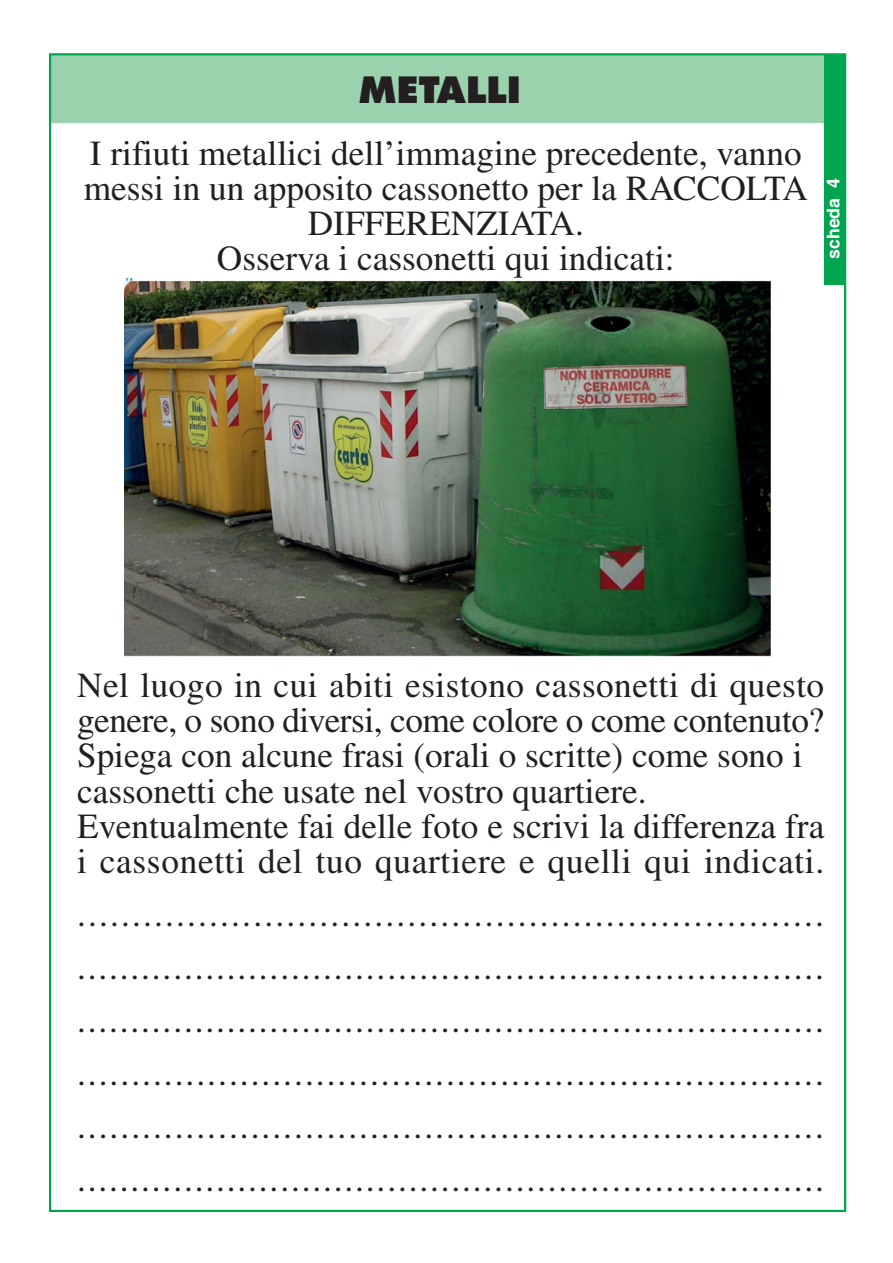
<style>
.page{position:relative;width:893px;height:1263px;background:#fff}
.page>*{position:absolute;margin:0;border:0;box-sizing:border-box;transform-origin:0 0}
.t1{font:35.25px/35.2px "Times";color:#231f20;text-align:center}
.t2{font:800 35.25px "Futura";color:#231f20}
.t3{font:700 17.7px "Helvetica";color:#fff}
</style>
<div class="page">
<div style="left:50px;top:54px;width:795px;height:68px;background:#9ad2ae"></div>
<div style="left:824px;top:54px;width:21px;height:230px;background:#00a54f"></div>
<img style="left:125px;top:279px;width:646px;height:378px">
<p class="t2" style="left:358px;top:74px;width:164px">METALLI</p>
<p class="t1" style="left:84px;top:138px;width:726px">I rifiuti metallici dell’immagine precedente, vanno messi in un apposito cassonetto per la RACCOLTA DIFFERENZIATA.<br>Osserva i cassonetti qui indicati:</p>
<p class="t3" style="left:827px;top:259px;width:82px;rotate:-90deg">scheda 4</p>
<p class="t1" style="left:77px;top:671px;width:749px;text-align:left">Nel luogo in cui abiti esistono cassonetti di questo genere, o sono diversi, come colore o come contenuto?<br>Spiega con alcune frasi (orali o scritte) come sono i cassonetti che usate nel vostro quartiere.<br>Eventualmente fai delle foto e scrivi la differenza fra i cassonetti del tuo quartiere e quelli qui indicati.</p>
<p class="t1" style="left:77px;top:891px;width:748px;line-height:52.9px;text-align:justify">.................................................................... ...................................................................... ...................................................................... ..................................................................... ..................................................................... ......................................................................</p>
</div>
